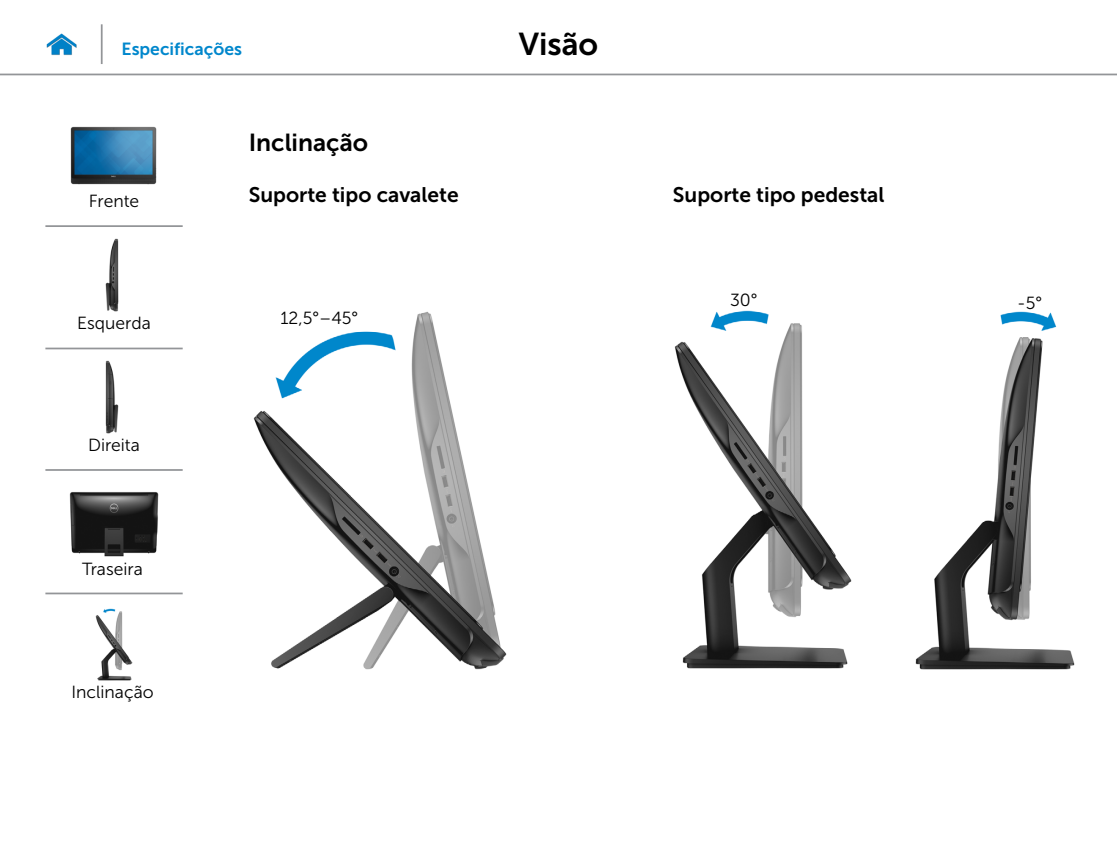
<style>
.page{position:relative;width:1117px;height:844px;background:#fff}
.page>*{position:absolute;margin:0;border:0;box-sizing:border-box;transform-origin:0 0}
.t1{font:31.5px "Museo Sans For Dell 700";color:#000}
.Head2{font:24.5px "Museo Sans For Dell 700";color:#000}
.Table_Head{font:21px "Museo Sans For Dell 700";color:#000}
.Table_Paragraph{font:17.5px "Museo Sans For Dell 300";color:#000}
.t2{font:17.5px "Museo Sans For Dell 700";color:#0087cc}
</style>
<div class="page">
<hr style="left:0;top:74px;width:1116px;height:1px;background:#939598">
<img style="left:46px;top:33px;width:31px;height:23px">
<img style="left:253px;top:311px;width:254px;height:359px">
<img style="left:674px;top:310px;width:178px;height:359px">
<img style="left:915px;top:311px;width:160px;height:359px">
<hr style="left:101px;top:24px;width:2px;height:40px;background:#939598">
<img style="left:70px;top:126px;width:86px;height:58px">
<img style="left:105px;top:238px;width:13px;height:73px">
<img style="left:105px;top:361px;width:13px;height:72px">
<img style="left:69px;top:492px;width:90px;height:64px">
<img style="left:96px;top:608px;width:36px;height:72px">
<hr style="left:45px;top:225px;width:138px;height:2px;background:#939598">
<hr style="left:45px;top:347px;width:138px;height:2px;background:#939598">
<hr style="left:45px;top:469px;width:138px;height:1px;background:#939598">
<hr style="left:45px;top:592px;width:138px;height:2px;background:#939598">
<p class="t2" style="left:122px;top:39px;width:122px">Especificações</p>
<h1 class="t1" style="left:518px;top:26px;width:81px">Visão</h1>
<p class="Table_Paragraph" style="left:89px;top:191px;width:52px">Frente</p>
<p class="Table_Paragraph" style="left:77px;top:313px;width:75px">Esquerda</p>
<p class="Table_Paragraph" style="left:88px;top:436px;width:53px">Direita</p>
<p class="Table_Paragraph" style="left:82px;top:559px;width:62px">Traseira</p>
<p class="Table_Paragraph" style="left:71px;top:682px;width:84px">Inclinação</p>
<p class="Head2" style="left:249px;top:128px;width:121px">Inclinação</p>
<p class="Table_Head" style="left:249px;top:183px;width:211px">Suporte tipo cavalete</p>
<p class="Table_Head" style="left:672px;top:183px;width:213px">Suporte tipo pedestal</p>
<p class="Table_Paragraph" style="left:280px;top:308px;width:79px">12,5°–45°</p>
<p class="Table_Paragraph" style="left:729px;top:290px;width:29px">30°</p>
<p class="Table_Paragraph" style="left:1016px;top:293px;width:27px">-5°</p>
</div>
